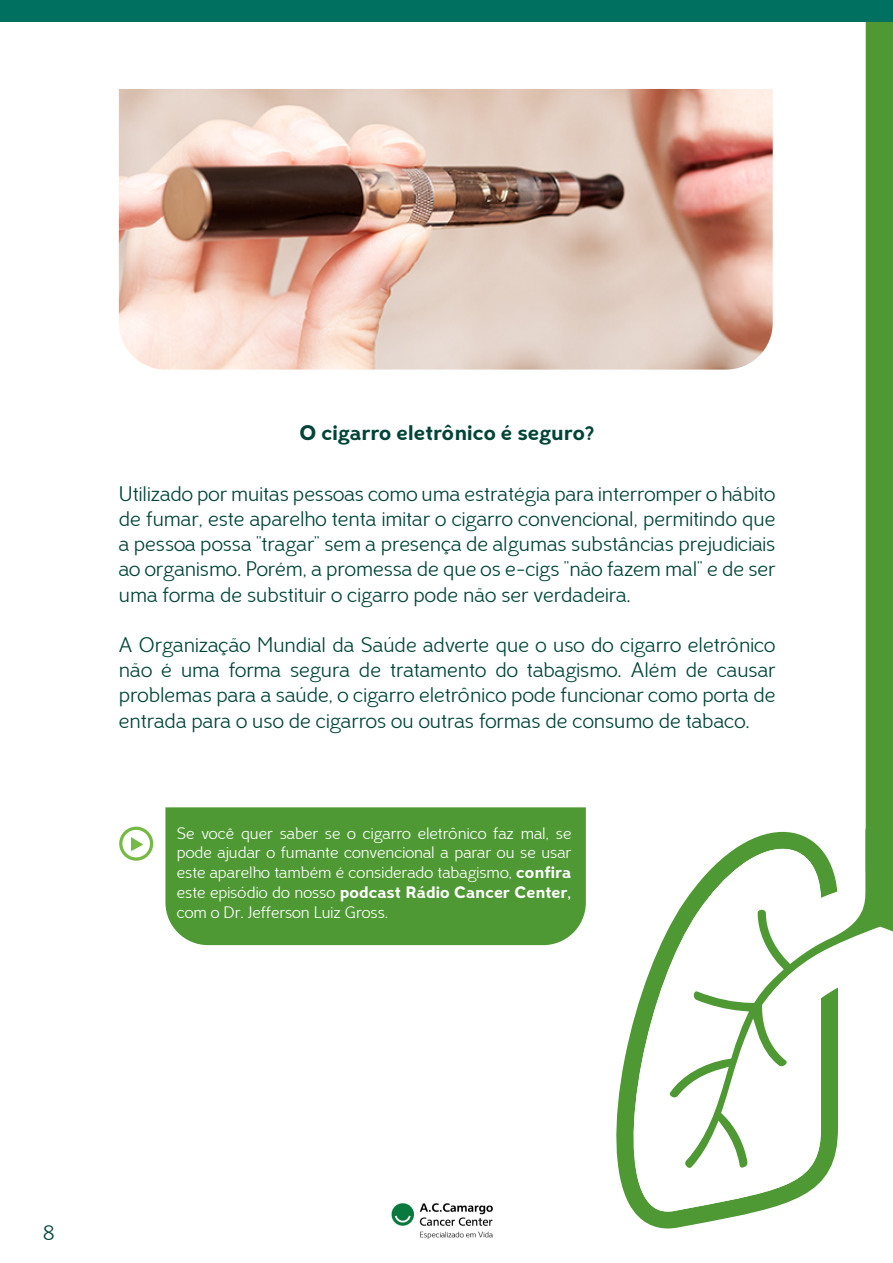
<style>
.page{position:relative;width:893px;height:1263px;background:#fff}
.page>*{position:absolute;margin:0;border:0;box-sizing:border-box;transform-origin:0 0}
.t1{font:21px/25.2px "Carmen Leve";color:#004438;text-align:justify}
.t2{font:21px "Carmen Forte";color:#004438}
.t3{font:16.5px/19.8px "Carmen Leve";color:#fff;text-align:justify}
.t4{font:16.5px "Carmen Forte";color:#fff}
.s1{font-family:"Carmen Forte"}
.s2{font-family:"Carmen Leve"}
</style>
<div class="page">
<img style="left:391px;top:1203px;width:102px;height:36px">
<svg style="left:616px;top:1068px;width:101px;height:161px"></svg>
<svg style="left:623px;top:946px;width:204px;height:274px"></svg>
<svg style="left:660px;top:811px;width:233px;height:363px"></svg>
<div style="left:866px;top:22px;width:27px;height:862px;background:#4e9933"></div>
<div style="left:0;top:0;width:893px;height:22px;background:#007160"></div>
<img style="left:119px;top:89px;width:654px;height:281px">
<div style="left:119px;top:827px;width:34px;height:34px;border:3px solid #74ba44;border-radius:50%"></div>
<svg style="left:131px;top:837px;width:12px;height:14px"></svg>
<div style="left:165px;top:807px;width:421px;height:138px;background:#4e9933"></div>
<p class="t2" style="left:300px;top:420px;width:297px">O cigarro eletrônico é seguro?</p>
<p class="t1" style="left:119px;top:481px;width:658px">Utilizado por muitas pessoas como uma estratégia para interromper o hábito de fumar, este aparelho tenta imitar o cigarro convencional, permitindo que a pessoa possa "tragar" sem a presença de algumas substâncias prejudiciais ao organismo. Porém, a promessa de que os e-cigs "não fazem mal" e de ser uma forma de substituir o cigarro pode não ser verdadeira.</p>
<p class="t1" style="left:119px;top:633px;width:658px">A Organização Mundial da Saúde adverte que o uso do cigarro eletrônico não é uma forma segura de tratamento do tabagismo. Além de causar problemas para a saúde, o cigarro eletrônico pode funcionar como porta de entrada para o uso de cigarros ou outras formas de consumo de tabaco.</p>
<p class="t3" style="left:177px;top:823px;width:396px">Se você quer saber se o cigarro eletrônico faz mal, se pode ajudar o fumante convencional a parar ou se usar este aparelho também é considerado tabagismo, <span class="s1">confira</span></p>
<p class="t4" style="left:177px;top:882px;width:396px"><span class="s2">este episódio do nosso</span> podcast Rádio Cancer Center,</p>
<p class="t3" style="left:177px;top:902px;width:213px">com o Dr. Jefferson Luiz Gross.</p>
<p class="t1" style="left:44px;top:1220px;width:12px">8</p>
</div>
